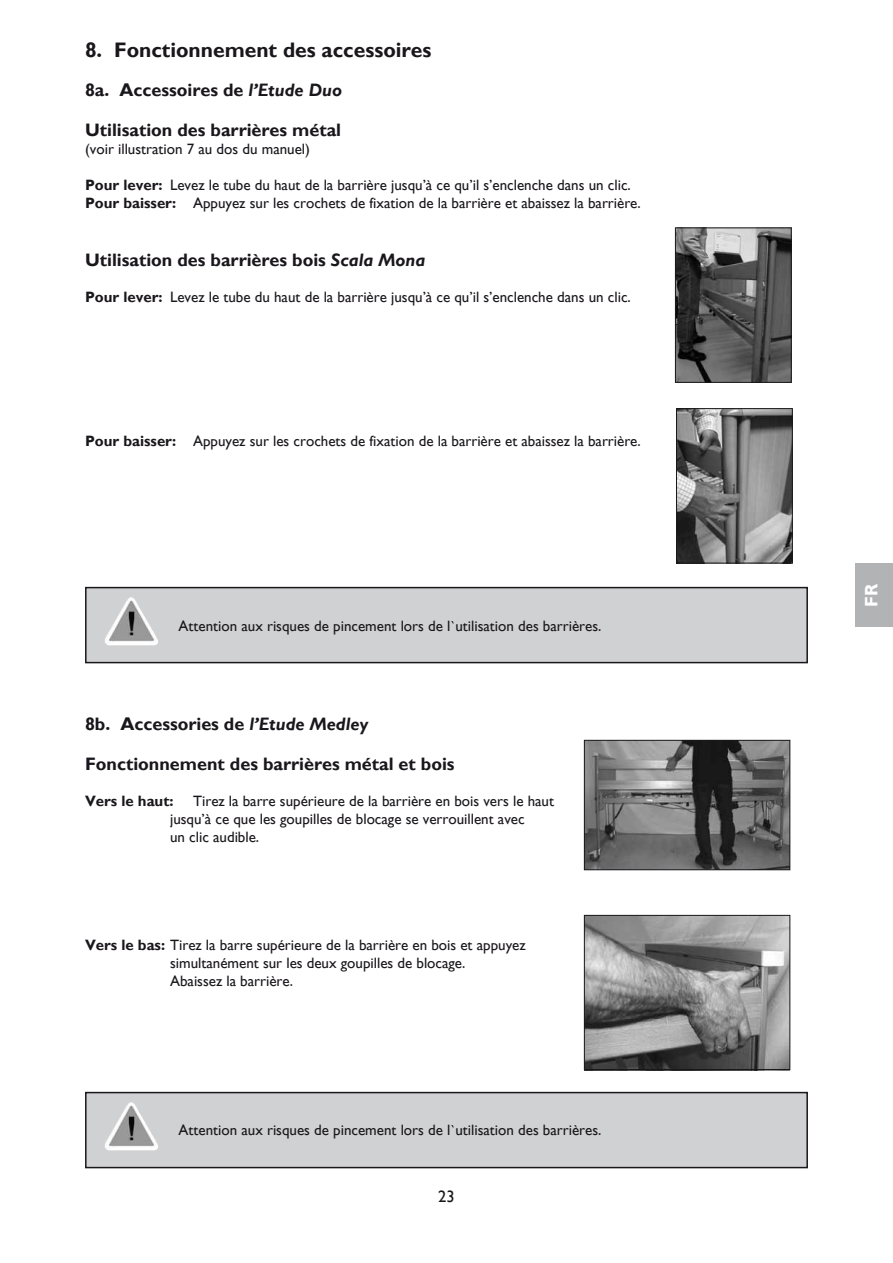
<style>
.page{position:relative;width:893px;height:1263px;background:#fff}
.page>*{position:absolute;margin:0;border:0;box-sizing:border-box;transform-origin:0 0}
.t1{font:700 21px "Gill Sans";color:#1a171c}
.t2{font:700 18px/39.6px "Gill Sans";color:#1a171c}
.t3{font:700 18px "Gill Sans";color:#fff}
.t4{font:16.5px "Gill Sans";color:#1a171c}
.t5{font:15px/18px "Gill Sans";color:#1a171c}
.t6{font:700 15px "Gill Sans";color:#1a171c}
.s1{font-style:italic}
.s2{font-weight:700}
</style>
<div class="page">
<div style="left:86px;top:588px;width:721px;height:75px;background:#d0d1d2"></div>
<div style="left:85px;top:587px;width:723px;height:76px;border:2px solid #1a171c"></div>
<img style="left:105px;top:597px;width:53px;height:48px">
<div style="left:86px;top:1092px;width:721px;height:75px;background:#d0d1d2"></div>
<div style="left:85px;top:1092px;width:723px;height:76px;border:2px solid #1a171c"></div>
<img style="left:105px;top:1102px;width:53px;height:48px">
<img style="left:677px;top:229px;width:113px;height:152px">
<div style="left:675px;top:227px;width:117px;height:156px;border:1px solid #1a171c"></div>
<img style="left:678px;top:410px;width:113px;height:151px">
<div style="left:676px;top:408px;width:117px;height:155px;border:1px solid #1a171c"></div>
<img style="left:586px;top:742px;width:202px;height:126px">
<div style="left:584px;top:740px;width:206px;height:130px;border:1px solid #1a171c"></div>
<img style="left:584px;top:917px;width:206px;height:154px">
<div style="left:584px;top:915px;width:206px;height:155px;border:1px solid #1a171c"></div>
<div style="left:855px;top:563px;width:38px;height:64px;background:#b1b3b4"></div>
<h1 class="t1" style="left:85px;top:37px;width:348px">8. Fonctionnement des accessoires</h1>
<p class="t2" style="left:85px;top:71px;width:259px">8a. Accessoires de <span class="s1">l’Etude Duo</span></p>
<p class="t2" style="left:85px;top:110px;width:258px">Utilisation des barrières métal</p>
<p class="t5" style="left:85px;top:140px;width:227px">(voir illustration 7 au dos du manuel)</p>
<p class="t5" style="left:85px;top:176px;width:557px"><span class="s2">Pour lever:</span> Levez le tube du haut de la barrière jusqu’à ce qu’il s’enclenche dans un clic.<br><span class="s2">Pour baisser:</span> Appuyez sur les crochets de fixation de la barrière et abaissez la barrière.</p>
<p class="t2" style="left:85px;top:240px;width:342px">Utilisation des barrières bois <span class="s1">Scala Mona</span></p>
<p class="t5" style="left:85px;top:288px;width:547px"><span class="s2">Pour lever:</span> Levez le tube du haut de la barrière jusqu’à ce qu’il s’enclenche dans un clic.</p>
<p class="t5" style="left:85px;top:432px;width:557px"><span class="s2">Pour baisser:</span> Appuyez sur les crochets de fixation de la barrière et abaissez la barrière.</p>
<p class="t5" style="left:179px;top:617px;width:424px">Attention aux risques de pincement lors de l`utilisation des barrières.</p>
<p class="t2" style="left:85px;top:704px;width:371px">8b. Accessories de <span class="s1">l’Etude Medley<br></span>Fonctionnement des barrières métal et bois</p>
<p class="t6" style="left:85px;top:792px;width:90px">Vers le haut:</p>
<p class="t5" style="left:170px;top:792px;width:385px;text-indent:23px">Tirez la barre supérieure de la barrière en bois vers le haut jusqu’à ce que les goupilles de blocage se verrouillent avec<br>un clic audible.</p>
<p class="t5" style="left:170px;top:936px;width:357px;text-indent:-85px"><span class="s2">Vers le bas:</span> Tirez la barre supérieure de la barrière en bois et appuyez simultanément sur les deux goupilles de blocage.<br>Abaissez la barrière.</p>
<p class="t5" style="left:179px;top:1121px;width:424px">Attention aux risques de pincement lors de l`utilisation des barrières.</p>
<p class="t4" style="left:438px;top:1187px;width:18px">23</p>
<p class="t3" style="left:861px;top:607px;width:25px;rotate:-90deg">FR</p>
</div>
